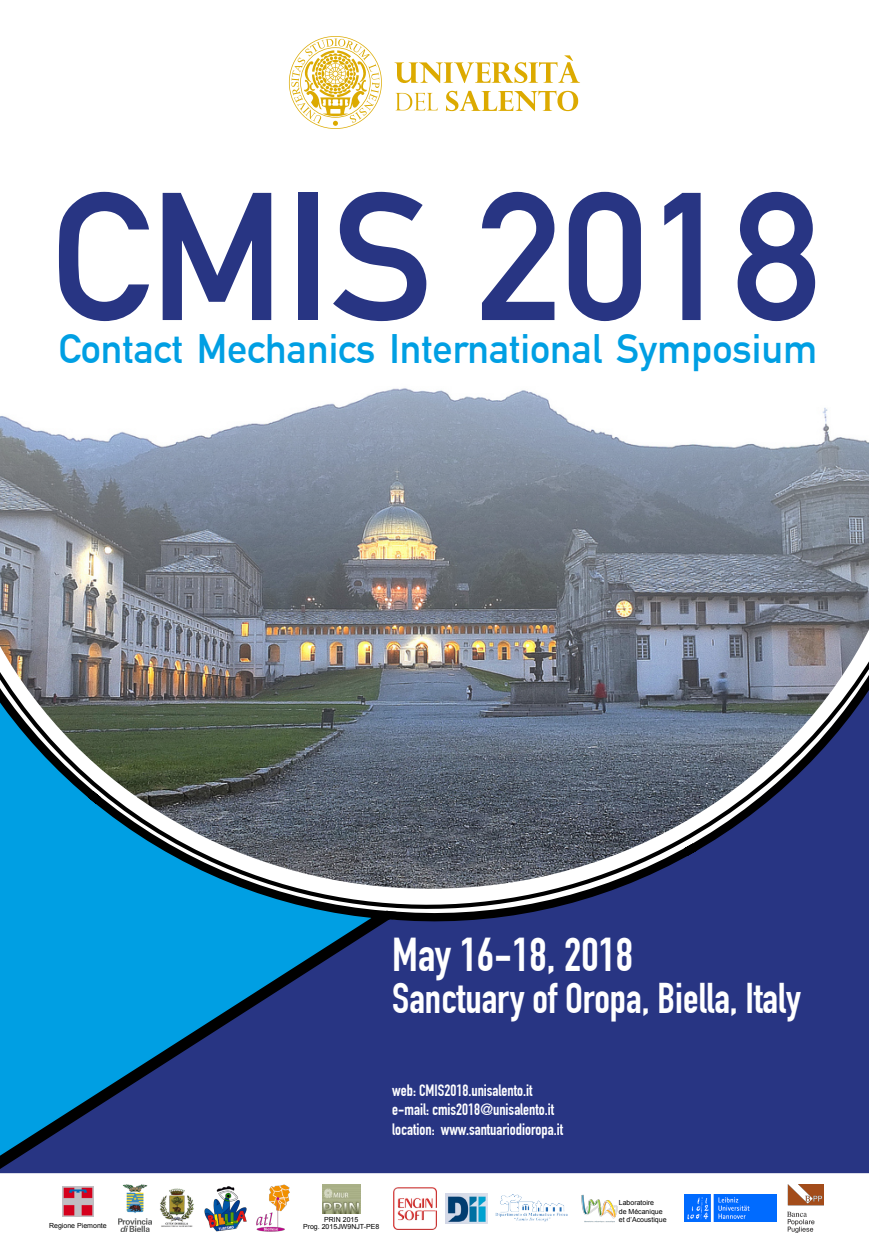
<style>
.page{position:relative;width:869px;height:1241px;background:#fff}
.page>*{position:absolute;margin:0;border:0;box-sizing:border-box;transform-origin:0 0}
.t1{font:700 178.5px "DIN Alternate";color:#283583}
.t2{font:700 46.38px "DIN Condensed";color:#fff}
.t3{font:700 42px "DIN Condensed";color:#fff}
.t4{font:700 40.25px "DIN Alternate";color:#009fe3}
.t5{font:700 16.1px/19.3px "DIN Condensed";color:#fff}
.t6{font:7px/8.4px "Arial";color:#000;text-align:center}
</style>
<div class="page">
<div style="left:409px;top:888px;width:459px;height:286px;background:#283583"></div>
<img style="left:0;top:388px;width:868px;height:500px">
<svg style="left:394px;top:55px;width:185px;height:28px"></svg>
<svg style="left:445px;top:91px;width:133px;height:20px"></svg>
<svg style="left:395px;top:93px;width:43px;height:17px"></svg>
<svg style="left:289px;top:36px;width:92px;height:93px"></svg>
<img style="left:119px;top:1203px;width:32px;height:28px">
<img style="left:63px;top:1203px;width:30px;height:13px">
<img style="left:160px;top:1203px;width:34px;height:24px">
<img style="left:204px;top:1203px;width:43px;height:28px">
<img style="left:256px;top:1203px;width:31px;height:28px">
<img style="left:322px;top:1203px;width:38px;height:10px">
<img style="left:393px;top:1187px;width:43px;height:41px">
<img style="left:445px;top:1193px;width:42px;height:29px">
<img style="left:495px;top:1194px;width:73px;height:27px">
<img style="left:581px;top:1194px;width:37px;height:29px">
<img style="left:684px;top:1194px;width:92px;height:27px">
<img style="left:787px;top:1184px;width:35px;height:47px">
<svg style="left:0;top:524px;width:409px;height:679px"></svg>
<h1 class="t1" style="left:50px;top:121px;width:770px">CMIS 2018</h1>
<h3 class="t4" style="left:58px;top:318px;width:760px">Contact Mechanics International Symposium</h3>
<h2 class="t2" style="left:392px;top:927px;width:242px">May 16-18, 2018</h2>
<h3 class="t3" style="left:392px;top:973px;width:410px">Sanctuary of Oropa, Biella, Italy</h3>
<p class="t5" style="left:392px;top:1080px;width:172px">web: CMIS2018.unisalento.it e-mail: cmis2018@unisalento.it location: www.santuariodioropa.it</p>
<p class="t6" style="left:49px;top:1221px;width:59px">Regione Piemonte</p>
<p class="t6" style="left:303px;top:1214px;width:78px;line-height:7.9px">PRIN 2015<br>Prog. 2015JW9NJT-PE8</p>
<p class="t6" style="left:618px;top:1198px;width:49px;text-align:left">Laboratoire<br>de Mécanique et d’Acoustique</p>
</div>
